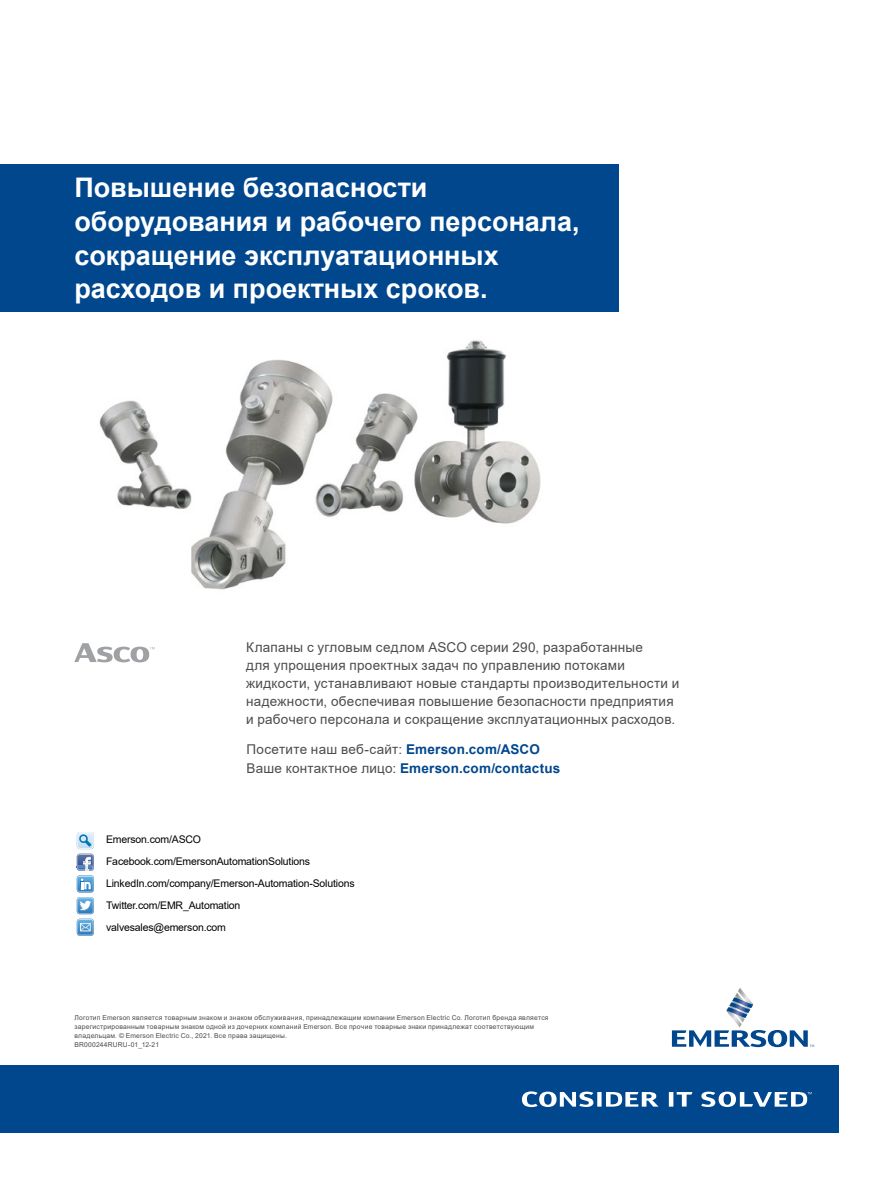
<style>
.page{position:relative;width:893px;height:1187px;background:#fff}
.page>*{position:absolute;margin:0;border:0;box-sizing:border-box;transform-origin:0 0}
.Title_back_page{font:700 27px/33.8px "Arial";color:#fff}
.Back_Page_Statement{font:13.5px/18px "Arial";letter-spacing:.02em;color:#4c4c4e}
.Back_Page_Contact_in{font:700 13.5px "Arial";letter-spacing:.015em;color:#00478e}
.Back_Page_Contact_in-2{font:13.5px "Arial";letter-spacing:.015em;color:#4c4c4e}
.Social_media_links{font:10.5px "Arial";letter-spacing:-.015em;color:#000}
.Copyright_text{font:6.75px/9px "Arial";letter-spacing:.03em;color:#4c4c4e}
.s1{font-weight:700;color:#00478e}
.s2{font-weight:400;color:#4c4c4e}
</style>
<div class="page">
<div style="left:0;top:164px;width:618px;height:147px;background:#00478e"></div>
<div style="left:0;top:1065px;width:839px;height:67px;background:#00478e"></div>
<svg style="left:672px;top:988px;width:142px;height:59px"></svg>
<svg style="left:669px;top:1092px;width:23px;height:14px"></svg>
<svg style="left:522px;top:1091px;width:136px;height:15px"></svg>
<svg style="left:701px;top:1091px;width:111px;height:15px"></svg>
<svg style="left:77px;top:832px;width:17px;height:103px"></svg>
<svg style="left:74px;top:643px;width:81px;height:19px"></svg>
<img style="left:99px;top:340px;width:442px;height:250px">
<p class="Title_back_page" style="left:74px;top:171px;width:507px">Повышение безопасности оборудования и рабочего персонала, сокращение эксплуатационных расходов и проектных сроков.</p>
<p class="Back_Page_Statement" style="left:246px;top:638px;width:435px">Клапаны с угловым седлом ASCO серии 290, разработанные<br>для упрощения проектных задач по управлению потоками жидкости, устанавливают новые стандарты производительности и надежности, обеспечивая повышение безопасности предприятия и рабочего персонала и сокращение эксплуатационных расходов.</p>
<p class="Back_Page_Contact_in-2" style="left:247px;top:739px;width:295px">Посетите наш веб-сайт: <span class="s1">Emerson.com/ASCO</span></p>
<p class="Back_Page_Contact_in" style="left:247px;top:759px;width:315px"><span class="s2">Ваше контактное лицо:</span> Emerson.com/contactus</p>
<p class="Social_media_links" style="left:106px;top:832px;width:97px">Emerson.com/ASCO</p>
<p class="Social_media_links" style="left:106px;top:854px;width:206px">Facebook.com/EmersonAutomationSolutions</p>
<p class="Social_media_links" style="left:106px;top:876px;width:250px">LinkedIn.com/company/Emerson-Automation-Solutions</p>
<p class="Social_media_links" style="left:106px;top:897px;width:136px">Twitter.com/EMR_Automation</p>
<p class="Social_media_links" style="left:106px;top:919px;width:121px">valvesales@emerson.com</p>
<p class="Copyright_text" style="left:74px;top:1013px;width:476px">Логотип Emerson является товарным знаком и знаком обслуживания, принадлежащим компании Emerson Electric Co. Логотип бренда является зарегистрированным товарным знаком одной из дочерних компаний Emerson. Все прочие товарные знаки принадлежат соответствующим владельцам. © Emerson Electric Co., 2021. Все права защищены.</p>
<p class="Copyright_text" style="left:74px;top:1040px;width:86px">BR000244RURU-01_12-21</p>
</div>
